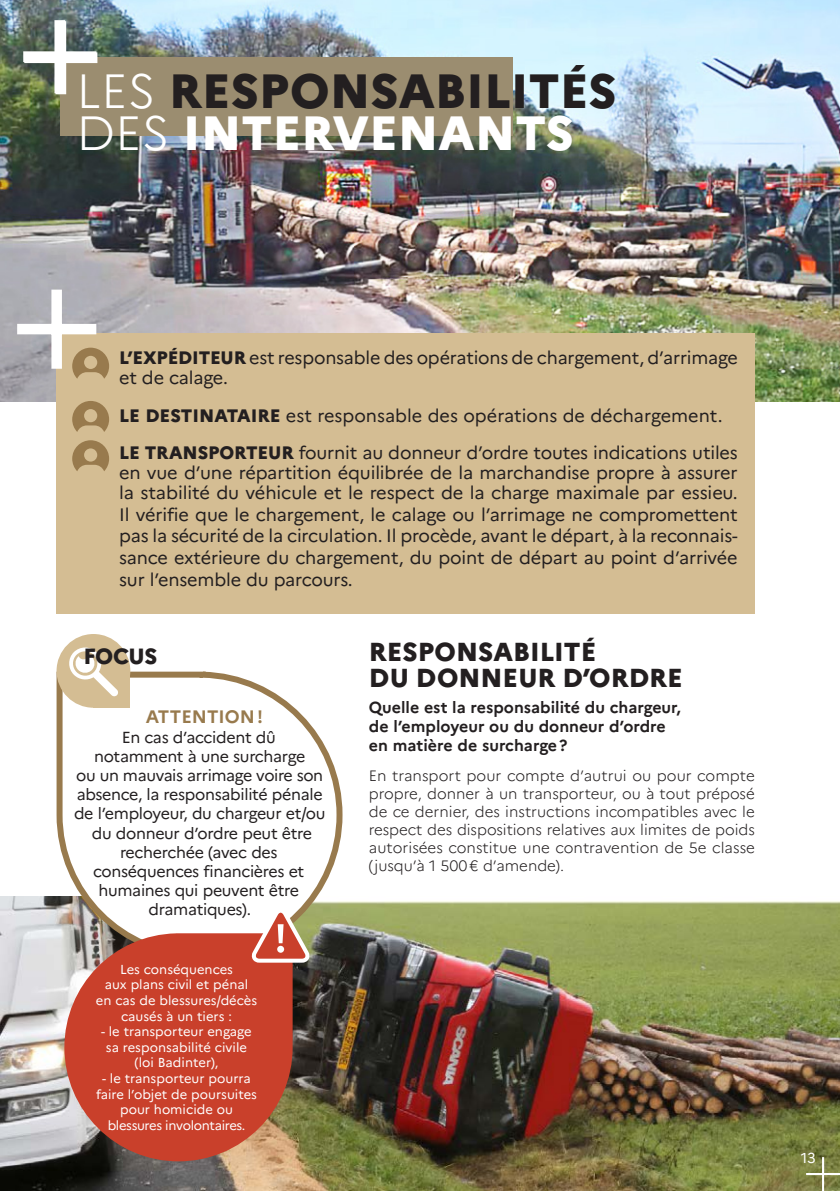
<style>
.page{position:relative;width:840px;height:1191px;background:#fff}
.page>*{position:absolute;margin:0;border:0;box-sizing:border-box;transform-origin:0 0}
.t1{font:800 48px "Marianne";color:#231f20}
.t2{font:800 48px "Marianne";color:#fff}
.t3{font:800 26px "Marianne";color:#231f20}
.t4{font:800 22px "Marianne";letter-spacing:-.025em;color:#231f20}
.t5{font:18px/21px "Marianne";letter-spacing:-.01em;color:#231f20}
.t6{font:700 18px "Marianne";color:#987a4d}
.t7{font:16px/19.2px "Marianne";letter-spacing:-.02em;color:#231f20;text-align:center}
.t8{font:700 16px "Marianne";color:#231f20}
.t9{font:300 15px/18px "Marianne";color:#231f20;text-align:justify}
.t10{font:14.4px "Marianne";color:#fff}
.t11{font:13px "Marianne";color:#fff}
.t12{font:13px "Marianne";letter-spacing:-.025em;color:#fff}
.s1{font-weight:300;color:#fff}
.s2{font-weight:300}
.s3{font-weight:800}
</style>
<div class="page">
<img style="left:0;top:896px;width:839px;height:295px">
<img style="left:0;top:0;width:839px;height:401px">
<div style="left:61px;top:58px;width:452px;height:78px;background:#9b8d70"></div>
<div style="left:57px;top:333px;width:697px;height:281px;background:#d4bd93"></div>
<svg style="left:23px;top:20px;width:74px;height:74px"></svg>
<svg style="left:14px;top:287px;width:95px;height:92px"></svg>
<svg style="left:72px;top:401px;width:37px;height:31px"></svg>
<svg style="left:72px;top:440px;width:37px;height:31px"></svg>
<svg style="left:53px;top:668px;width:292px;height:293px"></svg>
<svg style="left:805px;top:1157px;width:34px;height:34px"></svg>
<div style="left:64px;top:933px;width:228px;height:228px;background:#c9402b;border-radius:113px"></div>
<svg style="left:248px;top:906px;width:65px;height:59px"></svg>
<div style="left:93px;top:673px;width:37px;height:34px;background:#d4bd93"></div>
<div style="left:56px;top:634px;width:74px;height:73px;background:#d4bd93;border-radius:50%"></div>
<svg style="left:69px;top:647px;width:49px;height:49px"></svg>
<p class="t1" style="left:77px;top:62px;width:541px"><span class="s1">LES</span> RESPONSABILITÉS</p>
<p class="t2" style="left:77px;top:104px;width:498px"><span class="s2">DES</span> INTERVENANTS</p>
<p class="t5" style="left:119px;top:347px;width:620px;line-height:20px"><span class="s3">L’EXPÉDITEUR</span> est responsable des opérations de chargement, d’arrimage et de calage.</p>
<p class="t5" style="left:119px;top:405px;width:604px"><span class="s3">LE DESTINATAIRE</span> est responsable des opérations de déchargement.</p>
<p class="t5" style="left:119px;top:442px;width:620px;text-align:justify"><span class="s3">LE TRANSPORTEUR</span> fournit au donneur d’ordre toutes indications utiles en vue d’une répartition équilibrée de la marchandise propre à assurer la stabilité du véhicule et le respect de la charge maximale par essieu.<br>Il vérifie que le chargement, le calage ou l’arrimage ne compromettent pas la sécurité de la circulation. Il procède, avant le départ, à la reconnais&shy;sance extérieure du chargement, du point de départ au point d’arrivée sur l’ensemble du parcours.</p>
<p class="t4" style="left:83px;top:643px;width:75px">FOCUS</p>
<p class="t6" style="left:146px;top:706px;width:119px">ATTENTION!</p>
<p class="t7" style="left:74px;top:727px;width:253px">En cas d’accident dû<br>notamment à une surcharge<br>ou un mauvais arrimage voire son absence, la responsabilité pénale de l’employeur, du chargeur et/ou</p>
<p class="t7" style="left:92px;top:823px;width:221px">du donneur d’ordre peut être recherchée (avec des</p>
<p class="t7" style="left:93px;top:861px;width:212px">conséquences financières et humaines qui peuvent être dramatiques).</p>
<p class="t11" style="left:120px;top:961px;width:114px">Les conséquences</p>
<p class="t11" style="left:105px;top:976px;width:145px">aux plans civil et pénal</p>
<p class="t11" style="left:96px;top:992px;width:163px">en cas de blessures/décès</p>
<p class="t11" style="left:121px;top:1008px;width:112px">causés à un tiers :</p>
<p class="t11" style="left:101px;top:1023px;width:152px">- le transporteur engage</p>
<p class="t11" style="left:106px;top:1039px;width:142px">sa responsabilité civile</p>
<p class="t11" style="left:134px;top:1054px;width:85px">(loi Badinter),</p>
<p class="t11" style="left:102px;top:1070px;width:150px">- le transporteur pourra</p>
<p class="t11" style="left:96px;top:1086px;width:162px">faire l’objet de poursuites</p>
<p class="t11" style="left:120px;top:1101px;width:114px">pour homicide ou</p>
<p class="t12" style="left:108px;top:1117px;width:139px">blessures involontaires.</p>
<p class="t3" style="left:369px;top:635px;width:229px">RESPONSABILITÉ</p>
<p class="t3" style="left:369px;top:661px;width:315px">DU DONNEUR D’ORDRE</p>
<p class="t8" style="left:369px;top:697px;width:313px">Quelle est la responsabilité du chargeur,</p>
<p class="t8" style="left:369px;top:716px;width:298px">de l’employeur ou du donneur d’ordre</p>
<p class="t8" style="left:369px;top:735px;width:200px">en matière de surcharge?</p>
<p class="t9" style="left:369px;top:766px;width:387px">En transport pour compte d’autrui ou pour compte propre, donner à un transporteur, ou à tout préposé de ce dernier, des instructions incompatibles avec le respect des dispositions relatives aux limites de poids autorisées constitue une contravention de 5e classe (jusqu’à 1 500€ d’amende).</p>
<p class="t10" style="left:800px;top:1149px;width:17px">13</p>
</div>
